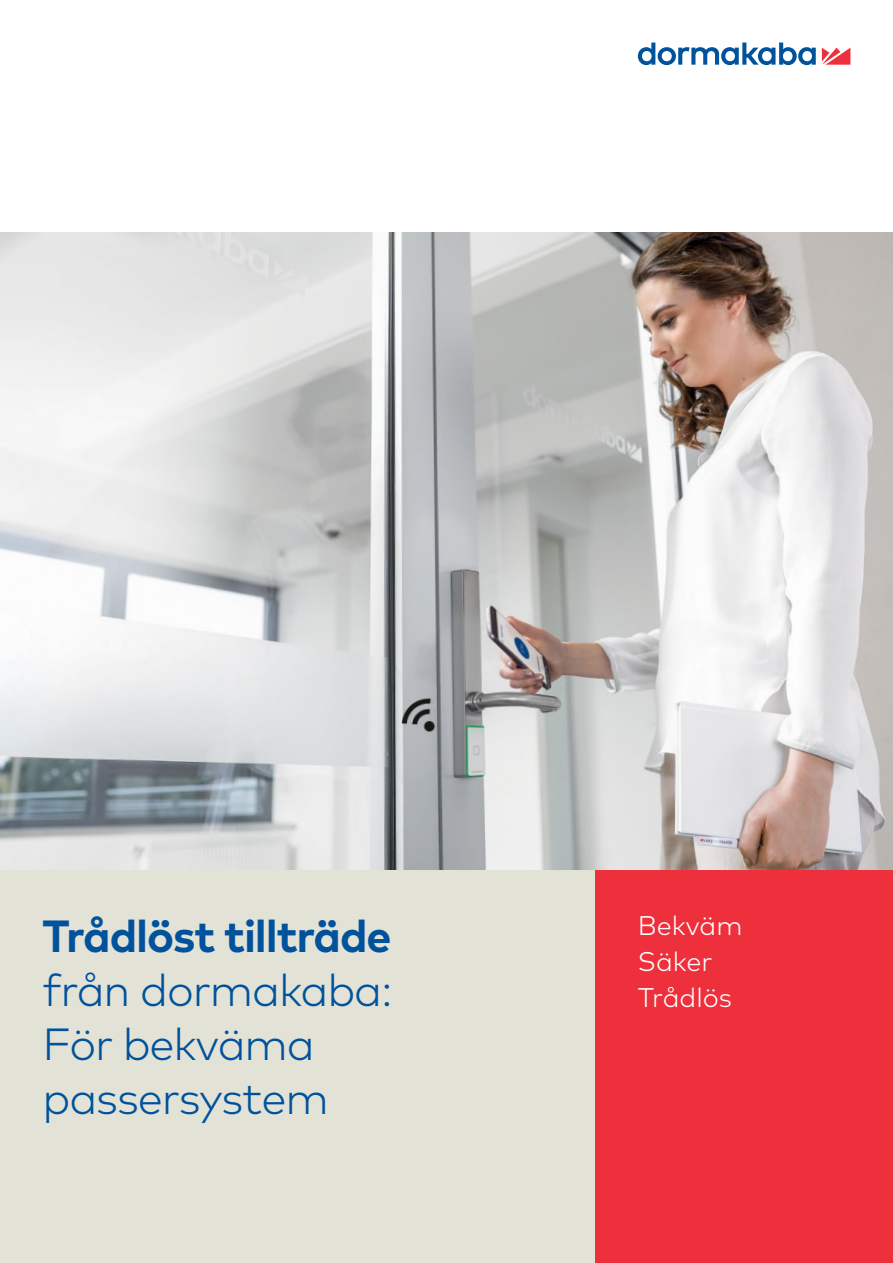
<style>
.page{position:relative;width:893px;height:1263px;background:#fff}
.page>*{position:absolute;margin:0;border:0;box-sizing:border-box;transform-origin:0 0}
.t1{font:300 45px/54px "Mark Pro";letter-spacing:-.025em;color:#00529c}
.t2{font:700 45px "Mark Pro";letter-spacing:-.025em;color:#00529c}
.t3{font:300 27px/36px "Mark Pro";color:#fff}
</style>
<div class="page">
<svg style="left:822px;top:48px;width:28px;height:17px"></svg>
<svg style="left:638px;top:43px;width:178px;height:22px"></svg>
<img style="left:0;top:232px;width:893px;height:639px">
<img style="left:379px;top:664px;width:91px;height:100px">
<div style="left:0;top:871px;width:595px;height:392px;background:#e3e2d7"></div>
<div style="left:595px;top:871px;width:298px;height:392px;background:#ee303c"></div>
<p class="t2" style="left:43px;top:901px;width:351px">Trådlöst tillträde</p>
<p class="t1" style="left:43px;top:959px;width:352px">från dormakaba:<br>För bekväma passersystem</p>
<p class="t3" style="left:638px;top:905px;width:106px">Bekväm<br>Säker<br>Trådlös</p>
</div>
